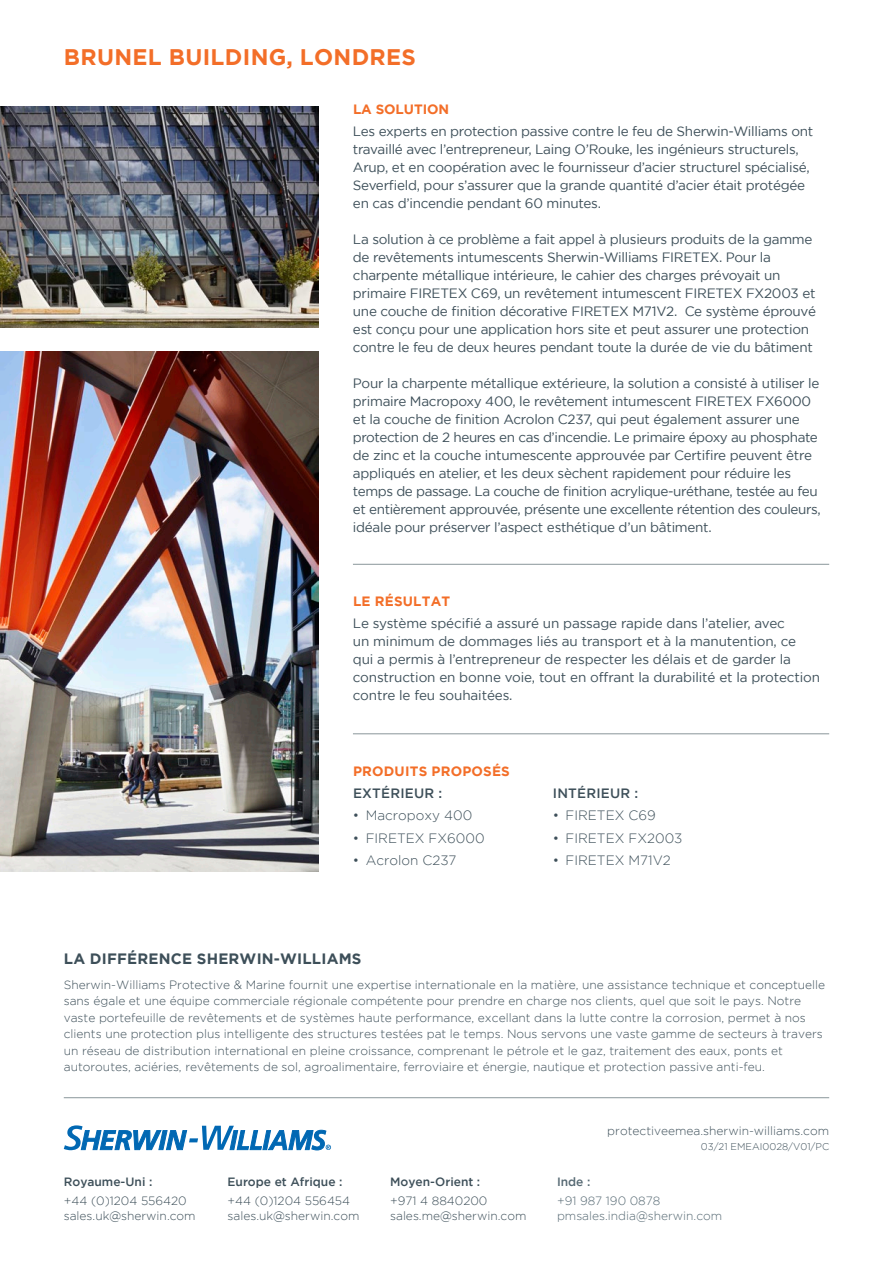
<style>
.page{position:relative;width:893px;height:1263px;background:#fff}
.page>*{position:absolute;margin:0;border:0;box-sizing:border-box;transform-origin:0 0}
.t1{font:700 22.5px "Gotham";letter-spacing:.015em;color:#f36e28}
.t2{font:700 15px "Gotham";letter-spacing:.015em;color:#3d4f59}
.product_head{font:13.5px/18px "Gotham";letter-spacing:-.02em;color:#3d4f59}
.t3{font:300 13.5px "Gotham";color:#3d4f59}
.product_head-2{font:700 13.5px "Gotham";letter-spacing:.015em;color:#f36e28}
.t4{font:500 13.5px "Gotham";letter-spacing:.015em;color:#3d4f59}
.product_head-3{font:700 13.5px "Gotham";letter-spacing:-.005em;color:#f36e28}
.t5{font:300 12px/16.5px "Gotham";color:#3d4f59}
.t6{font:500 12px "Gotham";color:#3d4f59}
.t7{font:300 12px/15px "Gotham";color:#566973}
.t8{font:500 12px "Gotham";color:#566973}
.t9{font:300 9.75px "Gotham";color:#3d4f59}
</style>
<div class="page">
<svg style="left:64px;top:1125px;width:267px;height:25px"></svg>
<img style="left:0;top:106px;width:319px;height:221px">
<img style="left:0;top:351px;width:319px;height:521px">
<hr style="left:353px;top:564px;width:476px;height:1px;background:#8a969a">
<hr style="left:353px;top:733px;width:476px;height:1px;background:#8a969a">
<hr style="left:64px;top:1097px;width:765px;height:1px;background:#8a969a">
<p class="t1" style="left:64px;top:44px;width:354px">BRUNEL BUILDING, LONDRES</p>
<p class="product_head-3" style="left:353px;top:101px;width:98px">LA SOLUTION</p>
<p class="product_head" style="left:353px;top:122px;width:462px">Les experts en protection passive contre le feu de Sherwin-Williams ont travaillé avec l’entrepreneur, Laing O’Rouke, les ingénieurs structurels, Arup, et en coopération avec le fournisseur d’acier structurel spécialisé, Severfield, pour s’assurer que la grande quantité d’acier était protégée en cas d’incendie pendant 60 minutes.</p>
<p class="product_head" style="left:353px;top:230px;width:465px">La solution à ce problème a fait appel à plusieurs produits de la gamme de revêtements intumescents Sherwin-Williams FIRETEX. Pour la charpente métallique intérieure, le cahier des charges prévoyait un primaire FIRETEX C69, un revêtement intumescent FIRETEX FX2003 et une couche de finition décorative FIRETEX M71V2. Ce système éprouvé est conçu pour une application hors site et peut assurer une protection contre le feu de deux heures pendant toute la durée de vie du bâtiment</p>
<p class="product_head" style="left:353px;top:374px;width:469px">Pour la charpente métallique extérieure, la solution a consisté à utiliser le primaire Macropoxy 400, le revêtement intumescent FIRETEX FX6000 et la couche de finition Acrolon C237, qui peut également assurer une protection de 2 heures en cas d’incendie. Le primaire époxy au phosphate de zinc et la couche intumescente approuvée par Certifire peuvent être appliqués en atelier, et les deux sèchent rapidement pour réduire les temps de passage. La couche de finition acrylique-uréthane, testée au feu et entièrement approuvée, présente une excellente rétention des couleurs, idéale pour préserver l’aspect esthétique d’un bâtiment.</p>
<p class="product_head-2" style="left:353px;top:593px;width:99px">LE RÉSULTAT</p>
<p class="product_head" style="left:353px;top:614px;width:469px">Le système spécifié a assuré un passage rapide dans l’atelier, avec<br>un minimum de dommages liés au transport et à la manutention, ce<br>qui a permis à l’entrepreneur de respecter les délais et de garder la construction en bonne voie, tout en offrant la durabilité et la protection contre le feu souhaitées.</p>
<p class="product_head-2" style="left:353px;top:763px;width:158px">PRODUITS PROPOSÉS</p>
<p class="t4" style="left:353px;top:785px;width:91px">EXTÉRIEUR :</p>
<p class="t3" style="left:353px;top:808px;width:121px">• Macropoxy 400</p>
<p class="t3" style="left:353px;top:830px;width:133px">• FIRETEX FX6000</p>
<p class="t3" style="left:353px;top:853px;width:105px">• Acrolon C237</p>
<p class="t4" style="left:553px;top:785px;width:87px">INTÉRIEUR :</p>
<p class="t3" style="left:553px;top:808px;width:105px">• FIRETEX C69</p>
<p class="t3" style="left:553px;top:830px;width:131px">• FIRETEX FX2003</p>
<p class="t3" style="left:553px;top:853px;width:119px">• FIRETEX M71V2</p>
<p class="t2" style="left:64px;top:950px;width:299px">LA DIFFÉRENCE SHERWIN-WILLIAMS</p>
<p class="t5" style="left:64px;top:976px;width:763px">Sherwin-Williams Protective &amp; Marine fournit une expertise internationale en la matière, une assistance technique et conceptuelle sans égale et une équipe commerciale régionale compétente pour prendre en charge nos clients, quel que soit le pays. Notre vaste portefeuille de revêtements et de systèmes haute performance, excellant dans la lutte contre la corrosion, permet à nos clients une protection plus intelligente des structures testées pat le temps. Nous servons une vaste gamme de secteurs à travers un réseau de distribution international en pleine croissance, comprenant le pétrole et le gaz, traitement des eaux, ponts et autoroutes, aciéries, revêtements de sol, agroalimentaire, ferroviaire et énergie, nautique et protection passive anti-feu.</p>
<p class="t5" style="left:607px;top:1123px;width:223px">protectiveemea.sherwin-williams.com</p>
<p class="t6" style="left:64px;top:1175px;width:90px">Royaume-Uni :</p>
<p class="t5" style="left:64px;top:1193px;width:133px;line-height:15px">+44 (0)1204 556420 sales.uk@sherwin.com</p>
<p class="t6" style="left:228px;top:1175px;width:117px">Europe et Afrique :</p>
<p class="t5" style="left:228px;top:1193px;width:133px;line-height:15px">+44 (0)1204 556454 sales.uk@sherwin.com</p>
<p class="t6" style="left:390px;top:1175px;width:92px">Moyen-Orient :</p>
<p class="t5" style="left:390px;top:1193px;width:138px;line-height:15px">+971 4 8840200 sales.me@sherwin.com</p>
<p class="t9" style="left:701px;top:1141px;width:130px">03/21 EMEAI0028/V01/PC</p>
<p class="t8" style="left:557px;top:1175px;width:35px">Inde :</p>
<p class="t7" style="left:557px;top:1193px;width:167px">+91 987 190 0878 pmsales.india@sherwin.com</p>
</div>
